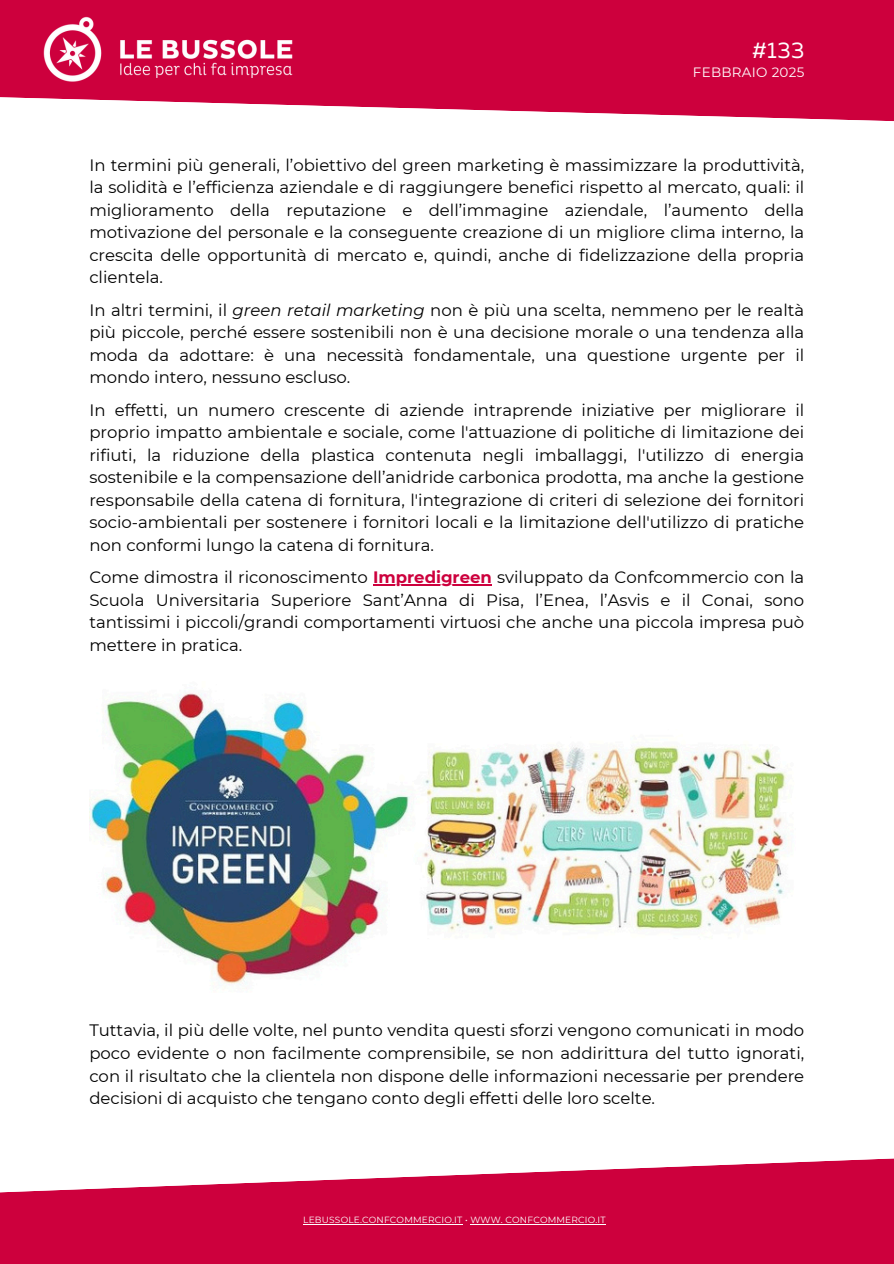
<style>
.page{position:relative;width:894px;height:1264px;background:#fff}
.page>*{position:absolute;margin:0;border:0;box-sizing:border-box;transform-origin:0 0}
.t1{font:22.5px "Muller";color:#fff}
.t2{font:16.5px/22.5px "Montserrat";color:#000;text-align:justify}
.t3{font:13.5px "Montserrat";letter-spacing:.02em;color:#fff}
.t4{font:9px "Montserrat";letter-spacing:.02em;color:#fff}
.s1{font-style:italic}
.s2{font-weight:700;color:#cd003d}
</style>
<div class="page">
<svg style="left:0;top:1158px;width:893px;height:105px;fill:#cd003d"></svg>
<hr style="left:303px;top:1223px;width:159px;height:1px;background:#fff">
<hr style="left:470px;top:1223px;width:135px;height:1px;background:#fff">
<svg style="left:0;top:0;width:893px;height:121px;background:#d32156"></svg>
<img style="left:30px;top:3px;width:279px;height:93px">
<img style="left:89px;top:693px;width:698px;height:292px">
<hr style="left:373px;top:584px;width:119px;height:2px;background:#cd003d">
<p class="t1" style="left:751px;top:41px;width:54px">#133</p>
<p class="t3" style="left:692px;top:64px;width:113px">FEBBRAIO 2025</p>
<h1 class="t2" style="left:89px;top:153px;width:716px">In termini più generali, l’obiettivo del green marketing è massimizzare la produttività, la solidità e l’efficienza aziendale e di raggiungere benefici rispetto al mercato, quali: il miglioramento della reputazione e dell’immagine aziendale, l’aumento della motivazione del personale e la conseguente creazione di un migliore clima interno, la crescita delle opportunità di mercato e, quindi, anche di fidelizzazione della propria clientela.</h1>
<h1 class="t2" style="left:89px;top:298px;width:716px">In altri termini, il <span class="s1">green retail marketing</span> non è più una scelta, nemmeno per le realtà più piccole, perché essere sostenibili non è una decisione morale o una tendenza alla moda da adottare: è una necessità fondamentale, una questione urgente per il mondo intero, nessuno escluso.</h1>
<h1 class="t2" style="left:89px;top:398px;width:716px">In effetti, un numero crescente di aziende intraprende iniziative per migliorare il proprio impatto ambientale e sociale, come l'attuazione di politiche di limitazione dei rifiuti, la riduzione della plastica contenuta negli imballaggi, l'utilizzo di energia sostenibile e la compensazione dell’anidride carbonica prodotta, ma anche la gestione responsabile della catena di fornitura, l'integrazione di criteri di selezione dei fornitori socio-ambientali per sostenere i fornitori locali e la limitazione dell'utilizzo di pratiche non conformi lungo la catena di fornitura.</h1>
<h1 class="t2" style="left:89px;top:566px;width:716px">Come dimostra il riconoscimento <span class="s2">Impredigreen</span> sviluppato da Confcommercio con la</h1>
<p class="t2" style="left:89px;top:588px;width:716px">Scuola Universitaria Superiore Sant’Anna di Pisa, l’Enea, l’Asvis e il Conai, sono tantissimi i piccoli/grandi comportamenti virtuosi che anche una piccola impresa può mettere in pratica.</p>
<h1 class="t2" style="left:89px;top:1019px;width:716px">Tuttavia, il più delle volte, nel punto vendita questi sforzi vengono comunicati in modo poco evidente o non facilmente comprensibile, se non addirittura del tutto ignorati, con il risultato che la clientela non dispone delle informazioni necessarie per prendere decisioni di acquisto che tengano conto degli effetti delle loro scelte.</h1>
<h2 class="t4" style="left:303px;top:1214px;width:304px">LEBUSSOLE.CONFCOMMERCIO.IT • WWW. CONFCOMMERCIO.IT</h2>
</div>
